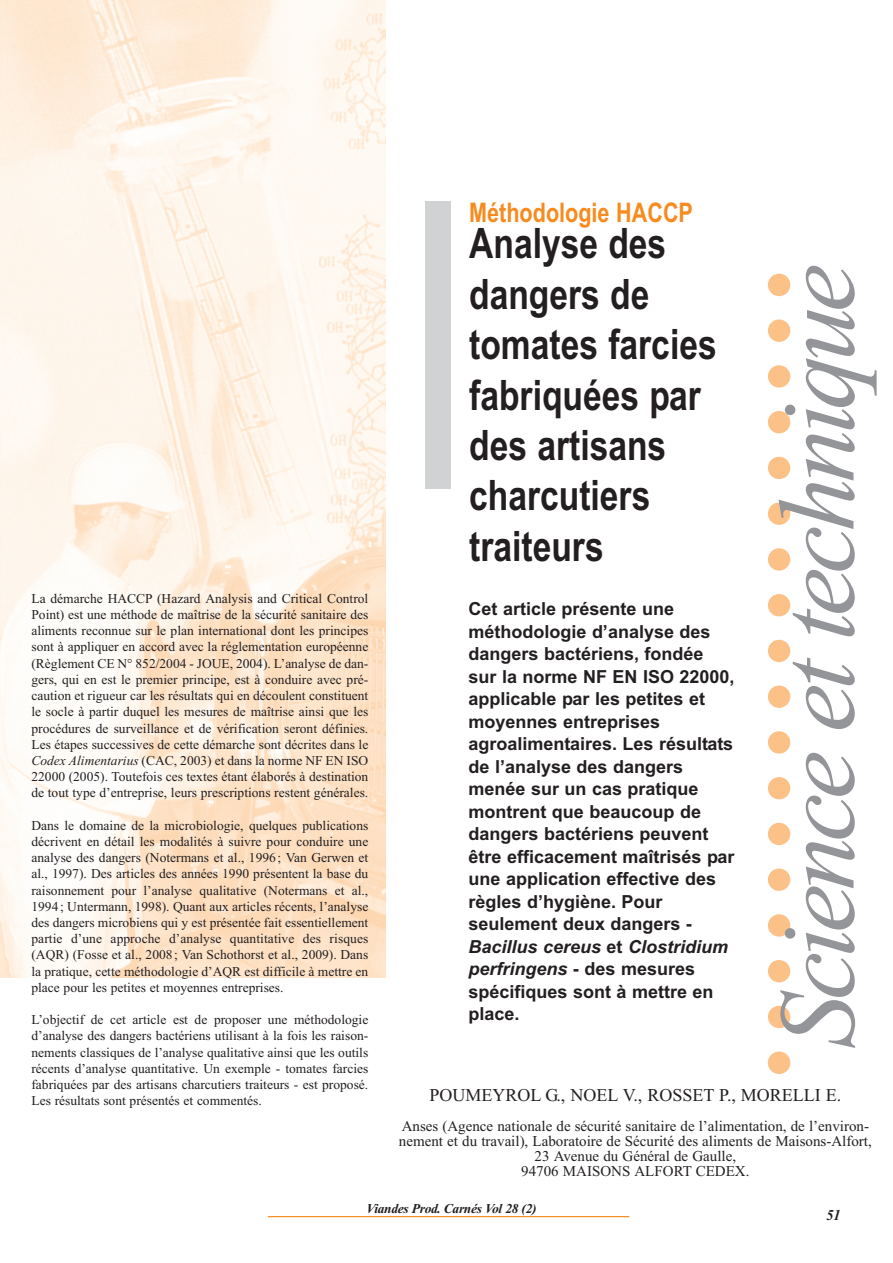
<style>
.page{position:relative;width:893px;height:1263px;background:#fff}
.page>*{position:absolute;margin:0;border:0;box-sizing:border-box;transform-origin:0 0}
.t1{font:italic 108px "Times New Roman";letter-spacing:-.05em;color:#939598}
.t2{font:700 42px/50.4px "Arial";color:#231f20;scale:.8 1}
.t3{font:700 27px "Arial";color:#f68b1f;scale:.8 1}
.t4{font:700 18px/22.5px "Arial";color:#231f20}
.t5{font:18px "Times New Roman";color:#231f20}
.t6{font:15px/15px "Times New Roman";color:#231f20;text-align:center}
.t7{font:italic 700 15px "Times New Roman";color:#231f20}
.t8{font:13.5px/16.2px "Times New Roman";color:#231f20;text-align:justify}
.t9{font:italic 700 13.5px "Times New Roman";letter-spacing:-.025em;color:#231f20}
.s1{font-style:italic}
</style>
<div class="page">
<img style="left:0;top:0;width:385px;height:977px">
<div style="left:425px;top:201px;width:26px;height:288px;background:#d1d2d4"></div>
<svg style="left:768px;top:319px;width:22px;height:755px"></svg>
<svg style="left:768px;top:274px;width:22px;height:22px"></svg>
<hr style="left:268px;top:1216px;width:361px;height:1px;background:#f68b1f">
<p class="t8" style="left:31px;top:590px;width:338px">La démarche HACCP (Hazard Analysis and Critical Control Point) est une méthode de maîtrise de la sécurité sanitaire des aliments reconnue sur le plan international dont les principes sont à appliquer en accord avec la réglementation européenne (Règlement CE N° 852/2004 - JOUE, 2004). L’analyse de dan&shy;gers, qui en est le premier principe, est à conduire avec pré&shy;caution et rigueur car les résultats qui en découlent constituent le socle à partir duquel les mesures de maîtrise ainsi que les procédures de surveillance et de vérification seront définies.<br>Les étapes successives de cette démarche sont décrites dans le <span class="s1">Codex Alimentarius</span> (CAC, 2003) et dans la norme NF EN ISO 22000 (2005). Toutefois ces textes étant élaborés à destination de tout type d’entreprise, leurs prescriptions restent générales.</p>
<p class="t8" style="left:31px;top:817px;width:338px">Dans le domaine de la microbiologie, quelques publications décrivent en détail les modalités à suivre pour conduire une analyse des dangers (Notermans et al., 1996 ; Van Gerwen et al., 1997). Des articles des années 1990 présentent la base du raisonnement pour l’analyse qualitative (Notermans et al., 1994 ; Untermann, 1998). Quant aux articles récents, l’analyse des dangers microbiens qui y est présentée fait essentiellement partie d’une approche d’analyse quantitative des risques (AQR) (Fosse et al., 2008; Van Schothorst et al., 2009). Dans la pratique, cette méthodologie d’AQR est difficile à mettre en place pour les petites et moyennes entreprises.</p>
<p class="t8" style="left:31px;top:1011px;width:338px">L’objectif de cet article est de proposer une méthodologie d’analyse des dangers bactériens utilisant à la fois les raison&shy;nements classiques de l’analyse qualitative ainsi que les outils récents d’analyse quantitative. Un exemple - tomates farcies fabriquées par des artisans charcutiers traiteurs - est proposé.<br>Les résultats sont présentés et commentés.</p>
<h3 class="t3" style="left:469px;top:197px;width:281px">Méthodologie HACCP</h3>
<h2 class="t2" style="left:469px;top:219px;width:311px">Analyse des dangers de tomates farcies fabriquées par des artisans charcutiers traiteurs</h2>
<p class="t4" style="left:468px;top:598px;width:268px">Cet article présente une méthodologie d’analyse des dangers bactériens, fondée sur la norme NF EN ISO 22000, applicable par les petites et moyennes entreprises agroalimentaires. Les résultats de l’analyse des dangers menée sur un cas pratique montrent que beaucoup de dangers bactériens peuvent être efficacement maîtrisés par une application effective des règles d’hygiène. Pour seulement deux dangers -<br><span class="s1">Bacillus cereus</span> et <span class="s1">Clostridium perfringens</span> - des mesures spécifiques sont à mettre en place.</p>
<h1 class="t1" style="left:753px;top:1049px;width:786px;rotate:-90deg">Science et technique</h1>
<h3 class="t5" style="left:429px;top:1084px;width:414px">POUMEYROL G., NOEL V., ROSSET P., MORELLI E.</h3>
<p class="t6" style="left:399px;top:1118px;width:474px">Anses (Agence nationale de sécurité sanitaire de l’alimentation, de l’environ&shy;nement et du travail), Laboratoire de Sécurité des aliments de Maisons-Alfort, 23 Avenue du Général de Gaulle,<br>94706 MAISONS ALFORT CEDEX.</p>
<p class="t9" style="left:367px;top:1201px;width:172px">Viandes Prod. Carnés Vol 28 (2)</p>
<p class="t7" style="left:826px;top:1206px;width:16px">51</p>
</div>
